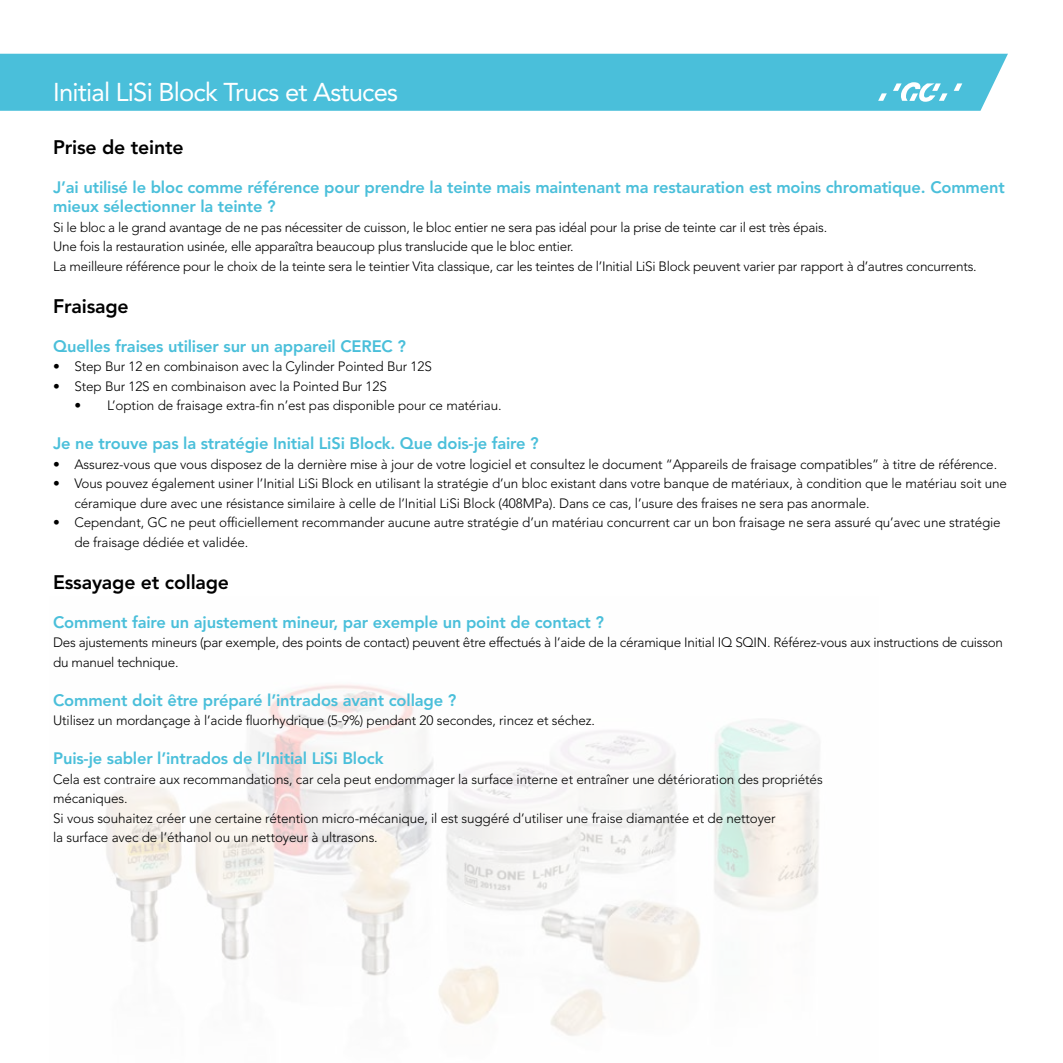
<style>
.page{position:relative;width:1063px;height:1063px;background:#fff}
.page>*{position:absolute;margin:0;border:0;box-sizing:border-box;transform-origin:0 0}
.t1{font:25.65px "Avenir LT Std";letter-spacing:-.03em;color:#fff}
.t2{font:800 19.5px "Avenir LT Std";letter-spacing:-.01em;color:#000}
.t3{font:800 16.5px/19.5px "Avenir LT Std";letter-spacing:-.01em;color:#4abfda}
.t4{font:300 13.5px/19.5px "Avenir LT Std";letter-spacing:-.01em;color:#000}
</style>
<div class="page">
<img style="left:106px;top:685px;width:713px;height:351px">
<div style="left:0;top:54px;width:1008px;height:57px;background:#4abfda"></div>
<svg style="left:954px;top:83px;width:8px;height:8px"></svg>
<svg style="left:893px;top:82px;width:55px;height:20px"></svg>
<svg style="left:878px;top:93px;width:9px;height:8px"></svg>
<h1 class="t1" style="left:53px;top:77px;width:347px">Initial LiSi Block Trucs et Astuces</h1>
<h2 class="t2" style="left:53px;top:136px;width:132px">Prise de teinte</h2>
<p class="t3" style="left:53px;top:178px;width:953px">J’ai utilisé le bloc comme référence pour prendre la teinte mais maintenant ma restauration est moins chromatique. Comment mieux sélectionner la teinte ?</p>
<p class="t4" style="left:53px;top:218px;width:925px">Si le bloc a le grand avantage de ne pas nécessiter de cuisson, le bloc entier ne sera pas idéal pour la prise de teinte car il est très épais.<br>Une fois la restauration usinée, elle apparaîtra beaucoup plus translucide que le bloc entier.<br>La meilleure référence pour le choix de la teinte sera le teintier Vita classique, car les teintes de l’Initial LiSi Block peuvent varier par rapport à d’autres concurrents.</p>
<h2 class="t2" style="left:53px;top:295px;width:77px">Fraisage</h2>
<p class="t3" style="left:53px;top:337px;width:354px">Quelles fraises utiliser sur un appareil CEREC ?</p>
<p class="t4" style="left:53px;top:357px;width:380px">• Step Bur 12 en combinaison avec la Cylinder Pointed Bur 12S</p>
<p class="t4" style="left:53px;top:377px;width:335px">• Step Bur 12S en combinaison avec la Pointed Bur 12S</p>
<p class="t4" style="left:74px;top:396px;width:429px">• L’option de fraisage extra-fin n’est pas disponible pour ce matériau.</p>
<p class="t3" style="left:53px;top:434px;width:487px">Je ne trouve pas la stratégie Initial LiSi Block. Que dois-je faire ?</p>
<p class="t4" style="left:53px;top:455px;width:946px">• Assurez-vous que vous disposez de la dernière mise à jour de votre logiciel et consultez le document “Appareils de fraisage compatibles” à titre de référence.</p>
<p class="t4" style="left:74px;top:474px;width:934px;text-indent:-21px">• Vous pouvez également usiner l’Initial LiSi Block en utilisant la stratégie d’un bloc existant dans votre banque de matériaux, à condition que le matériau soit une céramique dure avec une résistance similaire à celle de l’Initial LiSi Block (408MPa). Dans ce cas, l’usure des fraises ne sera pas anormale.</p>
<p class="t4" style="left:74px;top:513px;width:928px;text-indent:-21px">• Cependant, GC ne peut officiellement recommander aucune autre stratégie d’un matériau concurrent car un bon fraisage ne sera assuré qu’avec une stratégie de fraisage dédiée et validée.</p>
<h2 class="t2" style="left:53px;top:571px;width:177px">Essayage et collage</h2>
<p class="t3" style="left:53px;top:613px;width:552px">Comment faire un ajustement mineur, par exemple un point de contact ?</p>
<p class="t4" style="left:53px;top:633px;width:951px">Des ajustements mineurs (par exemple, des points de contact) peuvent être effectués à l’aide de la céramique Initial IQ SQIN. Référez-vous aux instructions de cuisson du manuel technique.</p>
<p class="t3" style="left:53px;top:691px;width:405px">Comment doit être préparé l’intrados avant collage ?</p>
<p class="t4" style="left:53px;top:711px;width:543px">Utilisez un mordançage à l’acide fluorhydrique (5-9%) pendant 20 secondes, rincez et séchez.</p>
<p class="t3" style="left:53px;top:749px;width:332px">Puis-je sabler l’intrados de l’Initial LiSi Block</p>
<p class="t4" style="left:53px;top:770px;width:771px">Cela est contraire aux recommandations, car cela peut endommager la surface interne et entraîner une détérioration des propriétés mécaniques.<br>Si vous souhaitez créer une certaine rétention micro-mécanique, il est suggéré d’utiliser une fraise diamantée et de nettoyer<br>la surface avec de l’éthanol ou un nettoyeur à ultrasons.</p>
</div>
